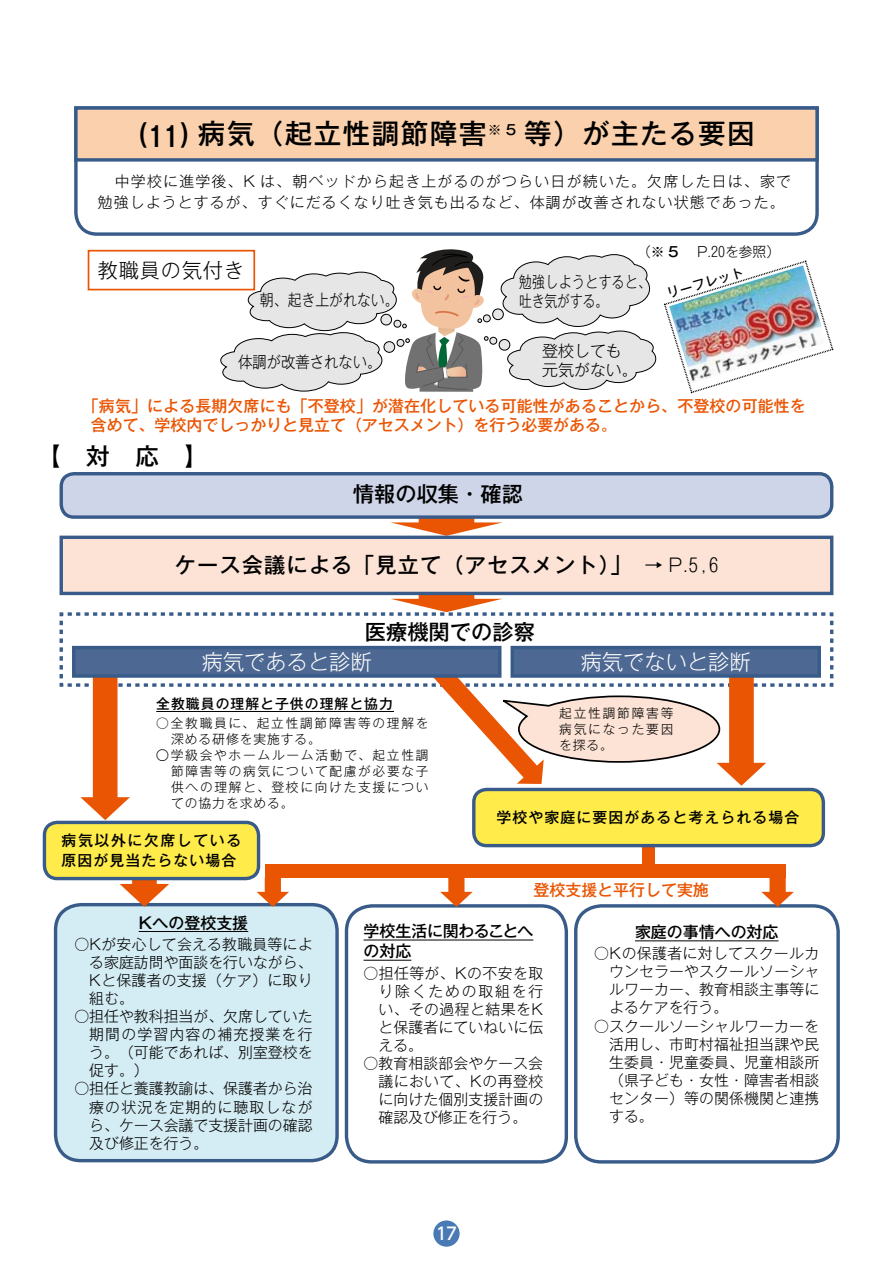
<style>
.page{position:relative;width:893px;height:1263px;background:#fff}
.page>*{position:absolute;margin:0;border:0;box-sizing:border-box;transform-origin:0 0}
.t1{font:500 27.6px "Gothic MB101 Pro";letter-spacing:.05em;color:#000}
.t2{font:500 23.4px "Gothic MB101 Pro";color:#000}
.t3{font:500 21.3px "Gothic MB101 Pro";letter-spacing:.05em;color:#000}
.t4{font:300 21.3px "Gothic MB101 Pro";color:#fff}
.t5{font:500 21.3px "Gothic MB101 Pro";color:#000}
.t6{font:300 20.25px "Gothic MB101 Pro";letter-spacing:.04em;color:#000}
.t7{font:500 16.95px "UD Shin Go C Oeiz Pr 6";color:#fff}
.t8{font:500 15.9px/19.2px "Gothic MB101 Pro";letter-spacing:.005em;color:#ea5504}
.t9{font:500 15.9px/20.2px "Gothic MB101 Pro";color:#000}
.t10{font:300 15.9px/19.2px "Gothic MB101 Pro";letter-spacing:.04em;color:#000;scale:.8 1}
.t11{font:300 15.9px/19.2px "Gothic MB101 Pro";color:#000}
.t12{font:300 15.9px "Gothic MB101 Pro";color:#000;scale:.87 1}
.t13{font:300 15.9px "Gothic MB101 Pro";color:#000;scale:.9 1}
.t14{font:300 14.85px/18px "Gothic MB101 Pro";letter-spacing:.01em;color:#000;text-align:justify}
.t15{font:300 14.85px/20.2px "Gothic MB101 Pro";letter-spacing:.075em;color:#000}
.t16{font:500 14.85px/20.2px "Gothic MB101 Pro";letter-spacing:.075em;color:#000}
.t17{font:500 13.8px "Gothic MB101 Pro";letter-spacing:.075em;color:#000}
.t18{font:300 13.8px "Gothic MB101 Pro";color:#000}
.t19{font:300 12.75px/15.9px "Gothic MB101 Pro";letter-spacing:.13em;color:#000;text-align:justify}
.t20{font:300 12.75px "Gothic MB101 Pro";letter-spacing:.075em;color:#000}
.t21{font:500 12.75px "Gothic MB101 Pro";color:#000}
.s1{font-weight:500}
.s2{font-weight:300;font-size:18.3px}
</style>
<div class="page">
<div style="left:56px;top:905px;width:281px;height:256px;background:#d4ecf3;border-radius:26px"></div>
<div style="left:54px;top:903px;width:285px;height:259px;border:3px solid #385b89;border-radius:26px"></div>
<svg style="left:120px;top:880px;width:49px;height:27px"></svg>
<svg style="left:390px;top:519px;width:112px;height:17px"></svg>
<svg style="left:74px;top:162px;width:745px;height:74px"></svg>
<div style="left:74px;top:106px;width:745px;height:56px;background:#fad1ac;border:3px solid #385b89"></div>
<div style="left:61px;top:474px;width:771px;height:43px;background:#ced5e8;border-radius:13px"></div>
<div style="left:60px;top:472px;width:773px;height:47px;border:3px solid #385b89;border-radius:13px"></div>
<div style="left:44px;top:822px;width:215px;height:56px;background:#ffec4a;border-radius:13px"></div>
<div style="left:43px;top:821px;width:217px;height:59px;border:3px solid #385b89;border-radius:13px"></div>
<div style="left:345px;top:904px;width:223px;height:259px;border:3px solid #385b89;border-radius:26px"></div>
<div style="left:574px;top:904px;width:266px;height:259px;border:3px solid #385b89;border-radius:26px"></div>
<div style="left:60px;top:536px;width:773px;height:59px;background:#fce3d6;border:3px solid #385b89"></div>
<svg style="left:60px;top:577px;width:773px;height:243px"></svg>
<svg style="left:257px;top:877px;width:32px;height:30px"></svg>
<svg style="left:440px;top:877px;width:33px;height:30px"></svg>
<svg style="left:761px;top:877px;width:33px;height:30px"></svg>
<div style="left:265px;top:864px;width:521px;height:13px;background:#ea5504"></div>
<div style="left:642px;top:832px;width:13px;height:43px;background:#ea5504"></div>
<div style="left:474px;top:789px;width:349px;height:57px;background:#ffec4a;border-radius:13px"></div>
<div style="left:472px;top:788px;width:353px;height:59px;border:3px solid #385b89;border-radius:13px"></div>
<div style="left:433px;top:1220px;width:27px;height:27px;background:#497ab3;border-radius:50%"></div>
<svg style="left:501px;top:254px;width:155px;height:136px"></svg>
<div style="left:88px;top:250px;width:167px;height:40px;border:2px solid #ea5504"></div>
<div style="left:511px;top:646px;width:310px;height:32px;background:#4d6892;border:3px solid #385b89"></div>
<div style="left:72px;top:646px;width:429px;height:32px;background:#4d6892;border:3px solid #385b89"></div>
<hr style="left:156px;top:711px;width:238px;height:1px;background:#000">
<hr style="left:139px;top:931px;width:109px;height:1px;background:#000">
<hr style="left:364px;top:939px;width:169px;height:1px;background:#000">
<hr style="left:364px;top:960px;width:47px;height:1px;background:#000">
<hr style="left:635px;top:940px;width:143px;height:1px;background:#000">
<div style="left:499px;top:339px;width:11px;height:11px;background:#e6e6e6;border-radius:50%"></div>
<div style="left:499px;top:339px;width:11px;height:11px;border:1px solid #000;border-radius:50%"></div>
<div style="left:490px;top:337px;width:7px;height:7px;background:#e6e6e6;border-radius:50%"></div>
<div style="left:490px;top:337px;width:7px;height:7px;border:1px solid #000;border-radius:50%"></div>
<div style="left:493px;top:309px;width:10px;height:11px;background:#e6e6e6;border-radius:50%"></div>
<div style="left:492px;top:309px;width:12px;height:11px;border:1px solid #000;border-radius:50%"></div>
<div style="left:483px;top:315px;width:7px;height:7px;background:#e6e6e6;border-radius:50%"></div>
<div style="left:483px;top:315px;width:8px;height:7px;border:1px solid #000;border-radius:50%"></div>
<svg style="left:220px;top:249px;width:268px;height:143px"></svg>
<img style="left:663px;top:260px;width:171px;height:134px">
<h1 class="t1" style="left:138px;top:111px;width:618px">(11) 病気（起立性調節障害<sup>※</sup> <sup>5</sup> 等）が主たる要因</h1>
<p class="t15" style="left:98px;top:170px;width:695px;text-indent:17px">中学校に進学後、K は、朝ベッドから起き上がるのがつらい日が続いた。欠席した日は、家で勉強しようとするが、すぐにだるくなり吐き気も出るなど、体調が改善されない状態であった。</p>
<h3 class="t6" style="left:98px;top:253px;width:148px">教職員の気付き</h3>
<p class="t12" style="left:260px;top:287px;width:161px">朝、起き上がれない。</p>
<p class="t13" style="left:238px;top:349px;width:161px">体調が改善されない。</p>
<p class="t18" style="left:637px;top:241px;width:145px">（<span class="s1">※ 5</span>　 P.20を参照）</p>
<p class="t10" style="left:519px;top:270px;width:166px">勉強しようとすると、吐き気がする。</p>
<p class="t11" style="left:542px;top:339px;width:97px">登校しても元気がない。</p>
<p class="t21" style="left:664px;top:284px;width:81px;rotate:-16deg">リーフレット</p>
<p class="t8" style="left:91px;top:394px;width:716px;text-indent:-8px">「病気」による長期欠席にも「不登校」が潜在化している可能性があることから、不登校の可能性を含めて、学校内でしっかりと見立て（アセスメント）を行う必要がある。</p>
<h2 class="t2" style="left:37px;top:437px;width:172px">【　対　応　】</h2>
<h3 class="t3" style="left:353px;top:477px;width:172px">情報の収集・確認</h3>
<h3 class="t3" style="left:175px;top:548px;width:545px">ケース会議による「見立て（アセスメント）」　<span class="s2">→ P.5,6</span></h3>
<h3 class="t5" style="left:365px;top:614px;width:172px">医療機関での診察</h3>
<h3 class="t4" style="left:202px;top:644px;width:172px">病気であると診断</h3>
<h3 class="t4" style="left:581px;top:644px;width:172px">病気でないと診断</h3>
<p class="t17" style="left:156px;top:692px;width:238px">全教職員の理解と子供の理解と協力</p>
<p class="t19" style="left:156px;top:713px;width:274px">○全教職員に、起立性調節障害等の理解を</p>
<p class="t20" style="left:171px;top:728px;width:151px">深める研修を実施する。</p>
<p class="t19" style="left:156px;top:745px;width:274px">〇学級会やホームルーム活動で、起立性調</p>
<p class="t19" style="left:171px;top:761px;width:259px">節障害等の病気について配慮が必要な子</p>
<p class="t19" style="left:171px;top:777px;width:259px">供への理解と、登校に向けた支援につい</p>
<p class="t20" style="left:171px;top:792px;width:124px">ての協力を求める。</p>
<p class="t16" style="left:62px;top:828px;width:181px">病気以外に欠席している原因が見当たらない場合</p>
<p class="t19" style="left:559px;top:704px;width:116px">起立性調節障害等病気になった要因を探る。</p>
<p class="t16" style="left:497px;top:805px;width:304px">学校や家庭に要因があると考えられる場合</p>
<p class="t8" style="left:533px;top:879px;width:177px">登校支援と平行して実施</p>
<p class="t9" style="left:139px;top:910px;width:111px">Kへの登校支援</p>
<p class="t14" style="left:89px;top:933px;width:225px;text-indent:-15px">○Kが安心して会える教職員等による家庭訪問や面談を行いながら、Kと保護者の支援（ケア）に取り組む。</p>
<p class="t14" style="left:89px;top:1005px;width:225px;text-indent:-15px">○担任や教科担当が、欠席していた期間の学習内容の補充授業を行う。（可能であれば、別室登校を促す。）</p>
<p class="t14" style="left:89px;top:1078px;width:225px;text-indent:-15px">○担任と養護教諭は、保護者から治療の状況を定期的に聴取しながら、ケース会議で支援計画の確認及び修正を行う。</p>
<p class="t9" style="left:364px;top:919px;width:171px">学校生活に関わることへの対応</p>
<p class="t14" style="left:378px;top:962px;width:166px;text-indent:-15px">○担任等が、Kの不安を取り除くための取組を行い、その過程と結果をKと保護者にていねいに伝える。</p>
<p class="t14" style="left:378px;top:1052px;width:166px;text-indent:-15px">○教育相談部会やケース会議において、Kの再登校に向けた個別支援計画の確認及び修正を行う。</p>
<p class="t7" style="left:436px;top:1220px;width:22px">17</p>
<p class="t9" style="left:635px;top:920px;width:145px">家庭の事情への対応</p>
<p class="t14" style="left:609px;top:942px;width:212px;text-indent:-15px">○Kの保護者に対してスクールカウンセラーやスクールソーシャルワーカー、教育相談主事等によるケアを行う。</p>
<p class="t14" style="left:609px;top:1015px;width:212px;text-indent:-15px">○スクールソーシャルワーカーを活用し、市町村福祉担当課や民生委員・児童委員、児童相談所（県子ども・女性・障害者相談センター）等の関係機関と連携する。</p>
</div>
